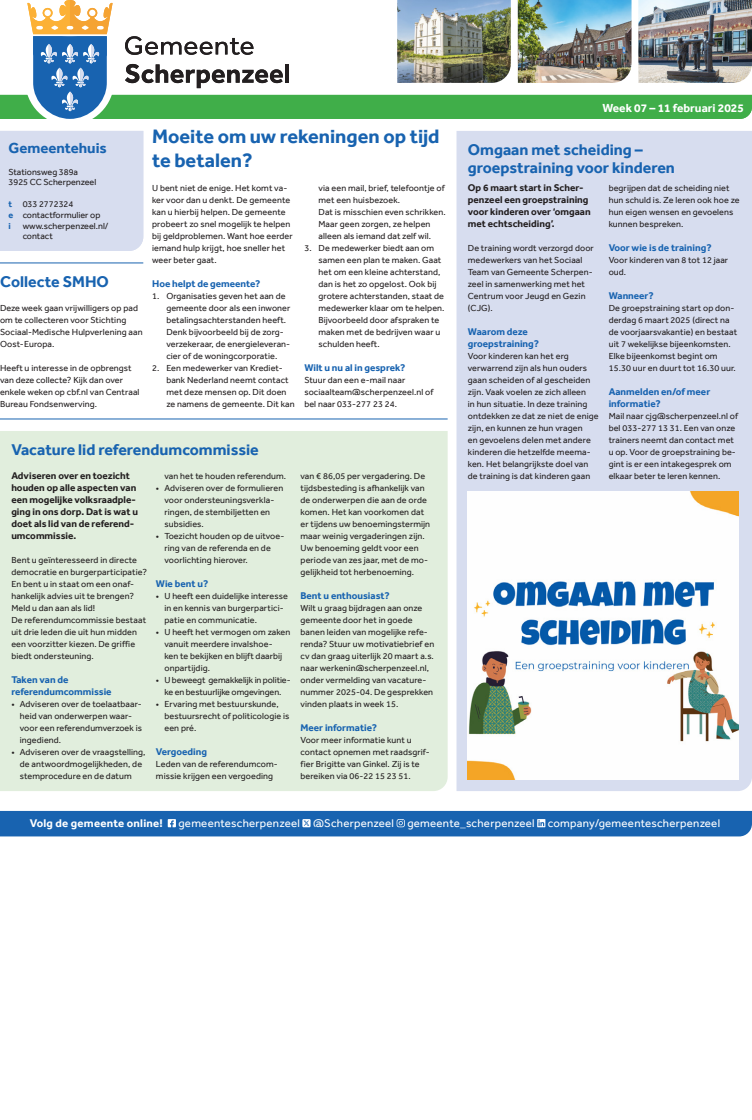
<style>
.page{position:relative;width:752px;height:1120px;background:#fff}
.page>*{position:absolute;margin:0;border:0;box-sizing:border-box;transform-origin:0 0}
.t1{font:700 20px/24px "Effra";color:#1863b0}
.t2{font:700 16px/18px "Effra";color:#1863b0}
.t3{font:700 15px "Effra";color:#1863b0}
.t4{font:700 12px "Effra";color:#fff}
.t5{font:11.4px "Effra";letter-spacing:.02em;color:#fff}
.t6{font:700 11.4px "Effra";letter-spacing:.02em;color:#fff}
.t7{font:700 10px/12px "Effra";color:#231f20}
.t8{font:700 10px/12px "Effra";color:#1863b0}
.t9{font:9px/12px "Effra";letter-spacing:.01em;color:#231f20}
.t10{font:9px/12px "Effra";letter-spacing:-.01em;color:#231f20;text-align:center}
.s1{font-weight:700;color:#1863b0}
</style>
<div class="page">
<div style="left:0;top:131px;width:143px;height:120px;background:#d7ddef"></div>
<img style="left:0;top:0;width:751px;height:119px">
<div style="left:0;top:811px;width:751px;height:25px;background:#1863b0"></div>
<hr style="left:0;top:263px;width:143px;height:1px;background:#1863b0">
<div style="left:0;top:431px;width:447px;height:360px;background:#e1eedd"></div>
<div style="left:456px;top:131px;width:295px;height:660px;background:#d7ddef"></div>
<img style="left:467px;top:491px;width:271px;height:289px">
<hr style="left:0;top:419px;width:447px;height:1px;background:#1863b0">
<h3 class="t3" style="left:9px;top:139px;width:100px">Gemeentehuis</h3>
<p class="t9" style="left:9px;top:166px;width:89px;line-height:10.8px">Stationsweg 389a<br>3925 CC Scherpenzeel</p>
<p class="t9" style="left:9px;top:198px;width:93px;line-height:10.8px"><span class="s1">t</span> 033 2772324<br><span class="s1">e</span> contactformulier op <span class="s1">i</span></p>
<p class="t9" style="left:23px;top:220px;width:87px;line-height:10.8px">www.scherpenzeel.nl/ contact</p>
<h2 class="t2" style="left:0;top:272px;width:110px">Collecte SMHO</h2>
<p class="t9" style="left:0;top:302px;width:144px">Deze week gaan vrijwilligers op pad om te collecteren voor Stichting<br>Sociaal-Medische Hulpverlening aan<br>Oost-Europa.</p>
<p class="t9" style="left:0;top:362px;width:141px">Heeft u interesse in de opbrengst van deze collecte? Kijk dan over enkele weken op cbf.nl van Centraal<br>Bureau Fondsenwerving.</p>
<h1 class="t1" style="left:152px;top:124px;width:289px">Moeite om uw rekeningen op tijd te betalen?</h1>
<p class="t9" style="left:152px;top:182px;width:142px">U bent niet de enige. Het komt va&shy;ker voor dan u denkt. De gemeente kan u hierbij helpen. De gemeente probeert zo snel mogelijk te helpen bij geldproblemen. Want hoe eerder iemand hulp krijgt, hoe sneller het weer beter gaat.</p>
<p class="t8" style="left:152px;top:277px;width:110px">Hoe helpt de gemeente?</p>
<p class="t9" style="left:166px;top:290px;width:125px;text-indent:-14px">1. Organisaties geven het aan de gemeente door als een inwoner betalingsachterstanden heeft.<br>Denk bijvoorbeeld bij de zorg&shy;verzekeraar, de energieleveran&shy;cier of de woningcorporatie.</p>
<p class="t9" style="left:166px;top:362px;width:130px;text-indent:-14px">2. Een medewerker van Krediet&shy;bank Nederland neemt contact met deze mensen op. Dit doen ze namens de gemeente. Dit kan</p>
<p class="t9" style="left:318px;top:182px;width:129px">via een mail, brief, telefoontje of met een huisbezoek.<br>Dat is misschien even schrikken.<br>Maar geen zorgen, ze helpen alleen als iemand dat zelf wil.</p>
<p class="t9" style="left:318px;top:242px;width:127px;text-indent:-14px">3. De medewerker biedt aan om samen een plan te maken. Gaat het om een kleine achterstand, dan is het zo opgelost. Ook bij grotere achterstanden, staat de medewerker klaar om te helpen.<br>Bijvoorbeeld door afspraken te maken met de bedrijven waar u schulden heeft.</p>
<p class="t8" style="left:304px;top:361px;width:102px">Wilt u nu al in gesprek?</p>
<p class="t9" style="left:304px;top:374px;width:130px">Stuur dan een e-mail naar sociaalteam@scherpenzeel.nl of bel naar 033-277 23 24.</p>
<h2 class="t2" style="left:11px;top:440px;width:249px">Vacature lid referendumcommissie</h2>
<p class="t7" style="left:11px;top:469px;width:128px">Adviseren over en toezicht houden op alle aspecten van een mogelijke volksraadple&shy;ging in ons dorp. Dat is wat u doet als lid van de referend&shy;umcommissie.</p>
<p class="t9" style="left:11px;top:554px;width:137px">Bent u geïnteresseerd in directe democratie en burgerparticipatie?<br>En bent u in staat om een onaf&shy;hankelijk advies uit te brengen?<br>Meld u dan aan als lid!<br>De referendumcommissie bestaat uit drie leden die uit hun midden een voorzitter kiezen. De griffie biedt ondersteuning.</p>
<p class="t8" style="left:11px;top:673px;width:102px">Taken van de referendumcommissie</p>
<p class="t9" style="left:20px;top:698px;width:124px;text-indent:-9px">• Adviseren over de toelaatbaar&shy;heid van onderwerpen waar&shy;voor een referendumverzoek is ingediend.</p>
<p class="t9" style="left:11px;top:746px;width:135px;text-align:center">• Adviseren over de vraagstelling, de antwoordmogelijkheden, de stemprocedure en de datum</p>
<p class="t9" style="left:164px;top:470px;width:123px">van het te houden referendum.</p>
<p class="t9" style="left:164px;top:482px;width:120px;text-indent:-9px">• Adviseren over de formulieren voor ondersteuningsverkla&shy;ringen, de stembiljetten en subsidies.</p>
<p class="t9" style="left:164px;top:530px;width:121px;text-indent:-9px">• Toezicht houden op de uitvoe&shy;ring van de referenda en de voorlichting hierover.</p>
<p class="t8" style="left:156px;top:577px;width:54px">Wie bent u?</p>
<p class="t9" style="left:164px;top:590px;width:125px;text-indent:-9px">• U heeft een duidelijke interesse in en kennis van burgerpartici&shy;patie en communicatie.</p>
<p class="t9" style="left:164px;top:626px;width:127px;text-indent:-9px">• U heeft het vermogen om zaken vanuit meerdere invalshoe-<br>ken te bekijken en blijft daarbij onpartijdig.</p>
<p class="t10" style="left:156px;top:674px;width:136px">• U beweegt gemakkelijk in politie&shy;ke en bestuurlijke omgevingen.</p>
<p class="t9" style="left:164px;top:698px;width:126px;text-indent:-9px">• Ervaring met bestuurskunde, bestuursrecht of politicologie is een pré.</p>
<p class="t8" style="left:156px;top:745px;width:53px">Vergoeding</p>
<p class="t9" style="left:156px;top:758px;width:123px">Leden van de referendumcom&shy;missie krijgen een vergoeding</p>
<p class="t9" style="left:300px;top:470px;width:131px">van € 86,05 per vergadering. De tijdsbesteding is afhankelijk van de onderwerpen die aan de orde komen. Het kan voorkomen dat er tijdens uw benoemingstermijn maar weinig vergaderingen zijn.<br>Uw benoeming geldt voor een periode van zes jaar, met de mo&shy;gelijkheid tot herbenoeming.</p>
<p class="t8" style="left:300px;top:589px;width:91px">Bent u enthousiast?</p>
<p class="t9" style="left:300px;top:602px;width:135px">Wilt u graag bijdragen aan onze gemeente door het in goede banen leiden van mogelijke refe&shy;renda? Stuur uw motivatiebrief en cv dan graag uiterlijk 20 maart a.s. naar werkenin@scherpenzeel.nl, onder vermelding van vacature&shy;nummer 2025-04. De gesprekken vinden plaats in week 15.</p>
<p class="t8" style="left:300px;top:721px;width:78px">Meer informatie?</p>
<p class="t9" style="left:300px;top:734px;width:131px">Voor meer informatie kunt u contact opnemen met raadsgrif&shy;fier Brigitte van Ginkel. Zij is te bereiken via 06-22 15 23 51.</p>
<h3 class="t4" style="left:602px;top:101px;width:143px">Week 07 – 11 februari 2025</h3>
<h2 class="t2" style="left:467px;top:140px;width:208px">Omgaan met scheiding – groepstraining voor kinderen</h2>
<p class="t7" style="left:467px;top:181px;width:124px">Op 6 maart start in Scher&shy;penzeel een groepstraining voor kinderen over ‘omgaan met echtscheiding’.</p>
<p class="t9" style="left:467px;top:242px;width:127px">De training wordt verzorgd door medewerkers van het Sociaal<br>Team van Gemeente Scherpen&shy;zeel in samenwerking met het<br>Centrum voor Jeugd en Gezin (CJG).</p>
<p class="t8" style="left:467px;top:325px;width:73px">Waarom deze groepstraining?</p>
<p class="t9" style="left:467px;top:350px;width:132px">Voor kinderen kan het erg verwarrend zijn als hun ouders gaan scheiden of al gescheiden zijn. Vaak voelen ze zich alleen<br>in hun situatie. In deze training ontdekken ze dat ze niet de enige zijn, en kunnen ze hun vragen<br>en gevoelens delen met andere kinderen die hetzelfde meema&shy;ken. Het belangrijkste doel van de training is dat kinderen gaan</p>
<p class="t9" style="left:608px;top:182px;width:132px">begrijpen dat de scheiding niet hun schuld is. Ze leren ook hoe ze hun eigen wensen en gevoelens kunnen bespreken.</p>
<p class="t8" style="left:608px;top:241px;width:104px">Voor wie is de training?</p>
<p class="t9" style="left:608px;top:254px;width:121px">Voor kinderen van 8 tot 12 jaar oud.</p>
<p class="t8" style="left:608px;top:289px;width:47px">Wanneer?</p>
<p class="t9" style="left:608px;top:302px;width:130px">De groepstraining start op don&shy;derdag 6 maart 2025 (direct na de voorjaarsvakantie) en bestaat uit 7 wekelijkse bijeenkomsten.<br>Elke bijeenkomst begint om<br>15.30 uur en duurt tot 16.30 uur.</p>
<p class="t8" style="left:608px;top:385px;width:103px">Aanmelden en/of meer informatie?</p>
<p class="t9" style="left:608px;top:410px;width:131px">Mail naar cjg@scherpenzeel.nl of bel 033-277 13 31. Een van onze trainers neemt dan contact met u op. Voor de groepstraining be&shy;gint is er een intakegesprek om elkaar beter te leren kennen.</p>
<p class="t6" style="left:30px;top:816px;width:134px">Volg de gemeente online!</p>
<p class="t5" style="left:178px;top:816px;width:543px">gemeentescherpenzeel @Scherpenzeel gemeente_scherpenzeel company/gemeentescherpenzeel</p>
</div>
